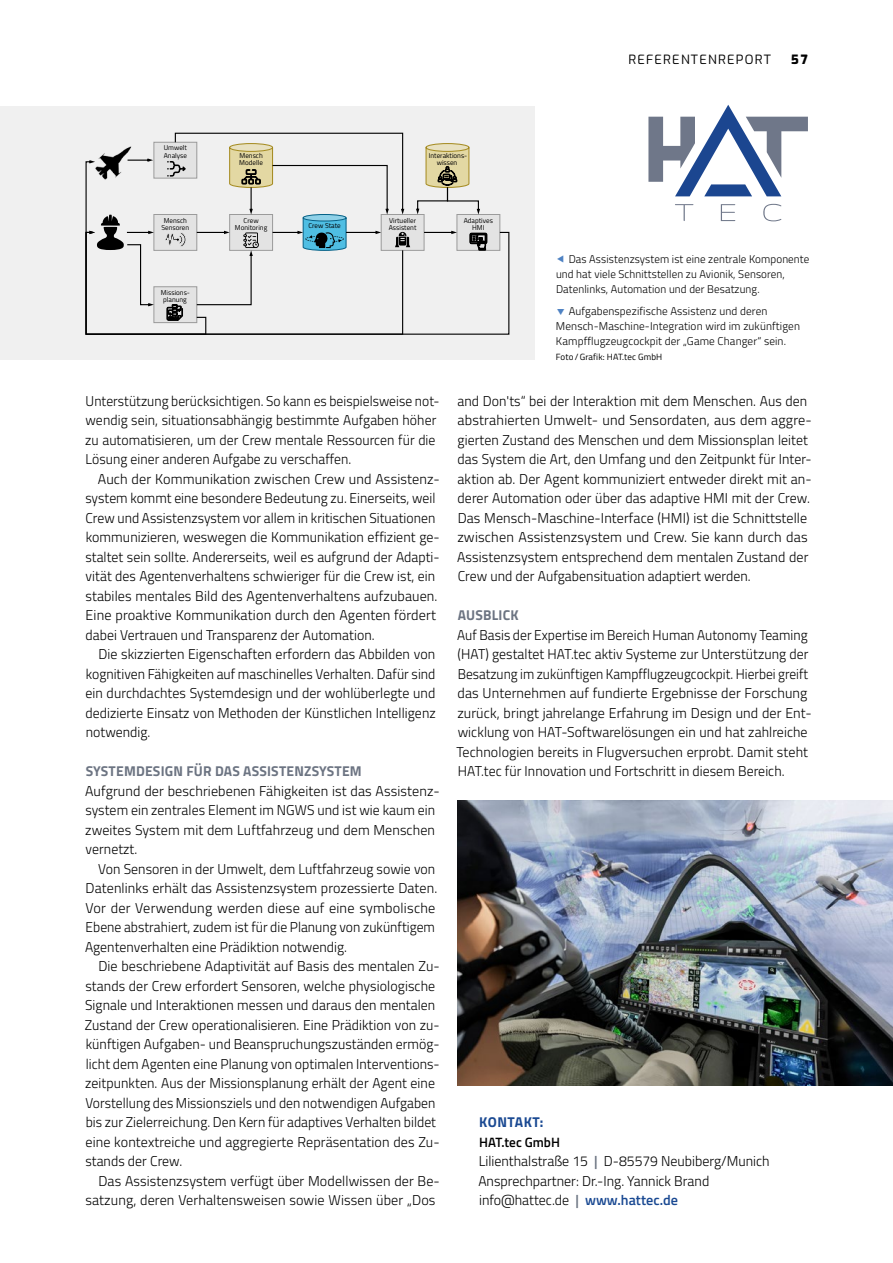
<style>
.page{position:relative;width:893px;height:1263px;background:#fff}
.page>*{position:absolute;margin:0;border:0;box-sizing:border-box;transform-origin:0 0}
.t1{font:300 14.25px/19.5px "Titillium Web";letter-spacing:.005em;color:#000}
.t2{font:300 14.25px/19.5px "Titillium Web";letter-spacing:.005em;color:#000;scale:.96 1}
.t3{font:300 14.25px/19.5px "Titillium Web";letter-spacing:.005em;color:#000;scale:.95 1}
.t4{font:700 14.25px "Titillium Web";letter-spacing:.015em;color:#6c7482}
.t5{font:700 14.25px "Titillium Web";letter-spacing:.035em;color:#1a4992}
.t6{font:600 13.5px "Titillium Web";color:#000}
.t7{font:12.75px "Exo";letter-spacing:.1em;color:#000}
.t8{font:800 12.75px "Exo";color:#000}
.t9{font:300 11.25px/15px "Titillium Web";letter-spacing:.01em;color:#000}
.t10{font:9px "Titillium Web";letter-spacing:.01em;color:#000}
.t11{font:7.05px/7.5px "Titillium Web";color:#000;text-align:center}
.s1{font-weight:600;color:#6c7482}
.s2{font-weight:600;color:#1a4992}
</style>
<div class="page">
<img style="left:457px;top:801px;width:436px;height:284px">
<div style="left:0;top:106px;width:535px;height:254px;background:#f0f0f0"></div>
<svg style="left:425px;top:143px;width:45px;height:17px"></svg>
<svg style="left:410px;top:160px;width:99px;height:175px"></svg>
<svg style="left:85px;top:133px;width:325px;height:202px"></svg>
<svg style="left:648px;top:105px;width:160px;height:91px"></svg>
<svg style="left:675px;top:204px;width:18px;height:17px"></svg>
<svg style="left:721px;top:204px;width:14px;height:17px"></svg>
<svg style="left:763px;top:204px;width:18px;height:17px"></svg>
<p class="t11" style="left:164px;top:144px;width:25px;text-align:left">Umwelt<br>Analyse</p>
<p class="t11" style="left:239px;top:151px;width:25px;text-align:left">Mensch<br>Modelle</p>
<p class="t11" style="left:161px;top:216px;width:29px">Mensch<br>Sensoren</p>
<p class="t11" style="left:235px;top:216px;width:34px">Crew<br>Monitoring</p>
<p class="t11" style="left:161px;top:288px;width:31px">Missions&shy;planung</p>
<p class="t11" style="left:429px;top:151px;width:40px">Interaktions&shy;wissen</p>
<p class="t11" style="left:308px;top:222px;width:34px">Crew State</p>
<p class="t11" style="left:389px;top:216px;width:29px;text-align:left">Virtueller<br>Assistent</p>
<p class="t11" style="left:464px;top:216px;width:31px">Adaptives<br>HMI</p>
<p class="t7" style="left:628px;top:50px;width:144px">REFERENTENREPORT</p>
<p class="t8" style="left:791px;top:50px;width:18px">57</p>
<p class="t9" style="left:556px;top:250px;width:255px;text-indent:13px">Das Assistenzsystem ist eine zentrale Komponente und hat viele Schnittstellen zu Avionik, Sensoren,<br>Datenlinks, Automation und der Besatzung.</p>
<p class="t9" style="left:556px;top:303px;width:246px;text-indent:13px">Aufgabenspezifische Assistenz und deren<br>Mensch-Maschine-Integration wird im zukünftigen<br>Kampfflugzeugcockpit der „Game Changer“ sein.</p>
<p class="t10" style="left:556px;top:350px;width:108px">Foto /Grafik: HAT.tec GmbH</p>
<p class="t3" style="left:85px;top:390px;width:375px">Unterstützung berücksichtigen. So kann es beispielsweise not&shy;wendig sein, situationsabhängig bestimmte Aufgaben höher zu automatisieren, um der Crew mentale Ressourcen für die Lösung einer anderen Aufgabe zu verschaffen.</p>
<p class="t1" style="left:85px;top:468px;width:356px;text-indent:12px">Auch der Kommunikation zwischen Crew und Assistenz&shy;system kommt eine besondere Bedeutung zu. Einerseits, weil Crew und Assistenzsystem vor allem in kritischen Situationen kommunizieren, weswegen die Kommunikation effizient ge&shy;staltet sein sollte. Andererseits, weil es aufgrund der Adapti&shy;vität des Agentenverhaltens schwieriger für die Crew ist, ein stabiles mentales Bild des Agentenverhaltens aufzubauen.<br>Eine proaktive Kommunikation durch den Agenten fördert dabei Vertrauen und Transparenz der Automation.</p>
<p class="t1" style="left:85px;top:644px;width:352px;text-align:justify;text-indent:13px">Die skizzierten Eigenschaften erfordern das Abbilden von kognitiven Fähigkeiten auf maschinelles Verhalten. Dafür sind ein durchdachtes Systemdesign und der wohlüberlegte und dedizierte Einsatz von Methoden der Künstlichen Intelligenz notwendig.</p>
<p class="t4" style="left:86px;top:760px;width:278px">SYSTEMDESIGN FÜR DAS ASSISTENZSYSTEM</p>
<p class="t1" style="left:85px;top:780px;width:356px">Aufgrund der beschriebenen Fähigkeiten ist das Assistenz&shy;system ein zentrales Element im NGWS und ist wie kaum ein zweites System mit dem Luftfahrzeug und dem Menschen vernetzt.</p>
<p class="t1" style="left:85px;top:858px;width:354px;text-indent:13px">Von Sensoren in der Umwelt, dem Luftfahrzeug sowie von Datenlinks erhält das Assistenzsystem prozessierte Daten.<br>Vor der Verwendung werden diese auf eine symbolische Ebene abstrahiert, zudem ist für die Planung von zukünftigem Agentenverhalten eine Prädiktion notwendig.</p>
<p class="t1" style="left:85px;top:956px;width:356px;text-indent:14px">Die beschriebene Adaptivität auf Basis des mentalen Zu&shy;stands der Crew erfordert Sensoren, welche physiologische Signale und Interaktionen messen und daraus den mentalen Zustand der Crew operationalisieren. Eine Prädiktion von zu&shy;künftigen Aufgaben- und Beanspruchungszuständen ermög&shy;licht dem Agenten eine Planung von optimalen Interventions&shy;zeitpunkten. Aus der Missionsplanung erhält der Agent eine Vorstellung des Missionsziels und den notwendigen Aufgaben bis zur Zielerreichung. Den Kern für adaptives Verhalten bildet eine kontextreiche und aggregierte Repräsentation des Zu&shy;stands der Crew.</p>
<p class="t1" style="left:85px;top:1170px;width:356px;text-align:right">Das Assistenzsystem verfügt über Modellwissen der Be&shy;satzung, deren Verhaltensweisen sowie Wissen über „Dos</p>
<p class="t1" style="left:457px;top:390px;width:356px">and Don'ts“ bei der Interaktion mit dem Menschen. Aus den abstrahierten Umwelt- und Sensordaten, aus dem aggre&shy;gierten Zustand des Menschen und dem Missionsplan leitet das System die Art, den Umfang und den Zeitpunkt für Inter&shy;aktion ab. Der Agent kommuniziert entweder direkt mit an&shy;derer Automation oder über das adaptive HMI mit der Crew.<br>Das Mensch-Maschine-Interface (HMI) ist die Schnittstelle zwischen Assistenzsystem und Crew. Sie kann durch das Assistenzsystem entsprechend dem mentalen Zustand der Crew und der Aufgabensituation adaptiert werden.</p>
<p class="t4" style="left:458px;top:604px;width:62px">AUSBLICK</p>
<p class="t2" style="left:456px;top:624px;width:372px">Auf Basis der Expertise im Bereich Human Autonomy Teaming (HAT) gestaltet HAT.tec aktiv Systeme zur Unterstützung der Besatzung im zukünftigen Kampfflugzeugcockpit. Hierbei greift das Unternehmen auf fundierte Ergebnisse der Forschung zurück, bringt jahrelange Erfahrung im Design und der Ent&shy;wicklung von HAT-Softwarelösungen ein und hat zahlreiche Technologien bereits in Flugversuchen erprobt. Damit steht HAT.tec für Innovation und Fortschritt in diesem Bereich.</p>
<p class="t5" style="left:479px;top:1111px;width:66px">KONTAKT:</p>
<p class="t6" style="left:479px;top:1132px;width:82px">HAT.tec GmbH</p>
<p class="t1" style="left:478px;top:1151px;width:293px">Lilienthalstraße 15 <span class="s1">|</span> D-85579 Neubiberg/Munich<br>Ansprechpartner: Dr.-Ing. Yannick Brand info@hattec.de <span class="s1">|</span> <span class="s2">www.hattec.de</span></p>
</div>
